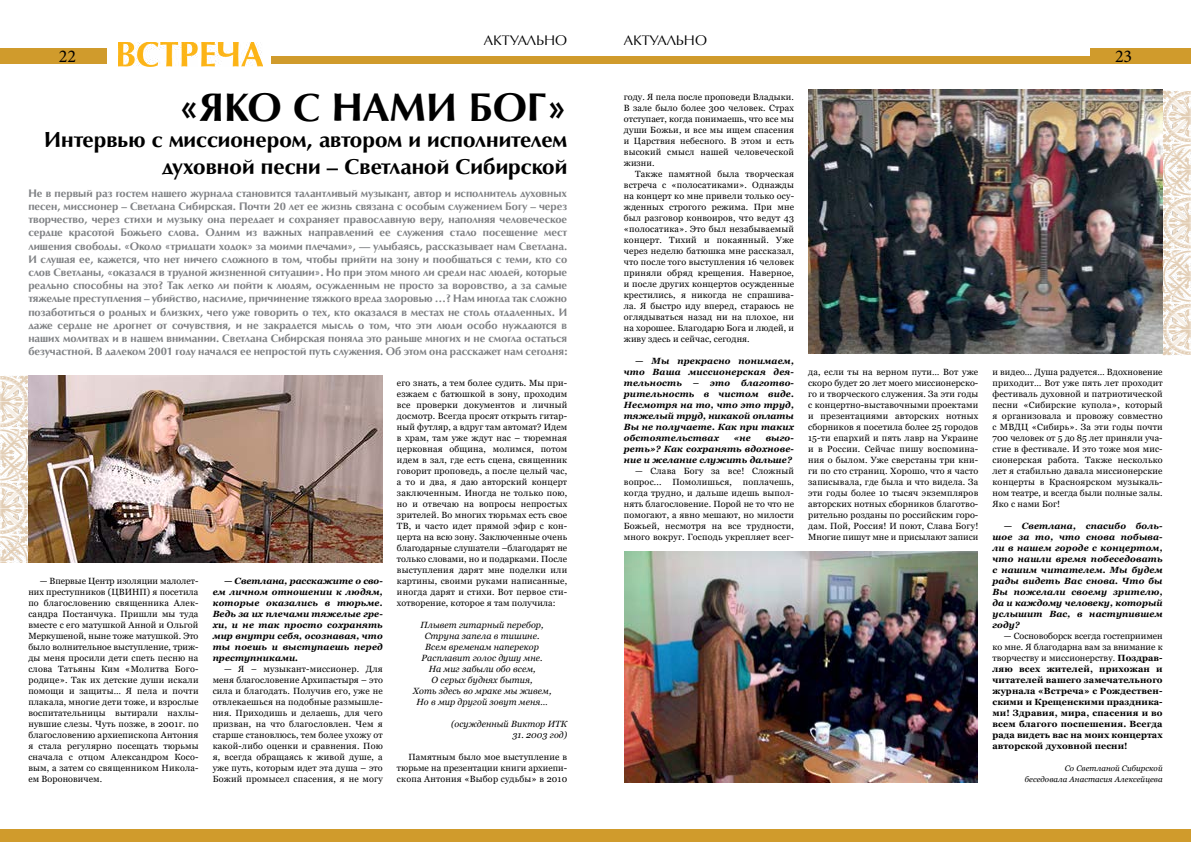
<style>
.page{position:relative;width:1191px;height:842px;background:#fff}
.page>*{position:absolute;margin:0;border:0;box-sizing:border-box;transform-origin:0 0}
.t1{font:700 40px "AG Opus High Resolution";color:#000}
.t2{font:700 22px/26.4px "AG Opus High Resolution";color:#000;text-align:right}
.t3{font:18px "Minion Pro";color:#000}
.t4{font:14px "AG Opus High Resolution";color:#000}
.t5{font:700 11px/13.2px "AG Opus High Resolution";color:#808285;text-align:justify}
.t6{font:9px/11px "Georgia";letter-spacing:.02em;color:#000;text-align:justify}
.t7{font:italic 700 9px/11px "Georgia";letter-spacing:.02em;color:#000;text-align:justify}
.t8{font:700 9px/11px "Georgia";letter-spacing:.005em;color:#000;text-align:justify}
.t9{font:italic 9px/11px "Georgia";letter-spacing:.01em;color:#000;text-align:center}
.t10{font:italic 8px/11px "Georgia";letter-spacing:.01em;color:#000;text-align:right}
.s1{font-weight:400}
</style>
<div class="page">
<div style="left:0;top:48px;width:106px;height:16px;background:#d09b2c"></div>
<div style="left:1090px;top:48px;width:101px;height:16px;background:#d09b2c"></div>
<div style="left:271px;top:56px;width:324px;height:8px;background:#d09b2c"></div>
<div style="left:595px;top:56px;width:596px;height:8px;background:#d09b2c"></div>
<div style="left:0;top:829px;width:1191px;height:13px;background:#d09b2c"></div>
<img style="left:118px;top:42px;width:145px;height:25px">
<img style="left:624px;top:551px;width:353px;height:231px">
<img style="left:808px;top:89px;width:354px;height:264px">
<img style="left:0;top:375px;width:382px;height:187px">
<img style="left:1162px;top:90px;width:29px;height:265px">
<h3 class="t4" style="left:484px;top:32px;width:85px">АКТУАЛЬНО</h3>
<h3 class="t4" style="left:624px;top:32px;width:85px">АКТУАЛЬНО</h3>
<h3 class="t3" style="left:59px;top:44px;width:19px">22</h3>
<h3 class="t3" style="left:1115px;top:44px;width:19px">23</h3>
<h1 class="t1" style="left:178px;top:84px;width:390px">«ЯКО С НАМИ БОГ»</h1>
<h2 class="t2" style="left:44px;top:127px;width:524px">Интервью с миссионером, автором и исполнителем духовной песни – Светланой Сибирской</h2>
<p class="t5" style="left:28px;top:187px;width:540px">Не в первый раз гостем нашего журнала становится талантливый музыкант, автор и исполнитель духовных песен, миссионер – Светлана Сибирская. Почти 20 лет ее жизнь связана с особым служением Богу – через творчество, через стихи и музыку она передает и сохраняет православную веру, наполняя человеческое сердце красотой Божьего слова. Одним из важных направлений ее служения стало посещение мест лишения свободы. «Около «тридцати ходок» за моими плечами», — улыбаясь, рассказывает нам Светлана.<br>И слушая ее, кажется, что нет ничего сложного в том, чтобы прийти на зону и пообщаться с теми, кто со слов Светланы, «оказался в трудной жизненной ситуации». Но при этом много ли среди нас людей, которые реально способны на это? Так легко ли пойти к людям, осужденным не просто за воровство, а за самые тяжелые преступления – убийство, насилие, причинение тяжкого вреда здоровью …? Нам иногда так сложно позаботиться о родных и близких, чего уже говорить о тех, кто оказался в местах не столь отдаленных. И даже сердце не дрогнет от сочувствия, и не закрадется мысль о том, что эти люди особо нуждаются в наших молитвах и в нашем внимании. Светлана Сибирская поняла это раньше многих и не смогла остаться безучастной. В далеком 2001 году начался ее непростой путь служения. Об этом она расскажет нам сегодня:</p>
<p class="t6" style="left:624px;top:91px;width:172px">году. Я пела после проповеди Владыки.<br>В зале было более 300 человек. Страх отступает, когда понимаешь, что все мы души Божьи, и все мы ищем спасения и Царствия небесного. В этом и есть высокий смысл нашей человеческой жизни.</p>
<p class="t6" style="left:624px;top:168px;width:172px;text-indent:11px">Также памятной была творческая встреча с «полосатиками». Однажды на концерт ко мне привели только осу&shy;жденных строгого режима. При мне был разговор конвоиров, что ведут 43 «полосатика». Это был незабываемый концерт. Тихий и покаянный. Уже через неделю батюшка мне рассказал, что после того выступления 16 человек приняли обряд крещения. Наверное, и после других концертов осужденные крестились, я никогда не спрашива&shy;ла. Я быстро иду вперед, стараюсь не оглядываться назад ни на плохое, ни на хорошее. Благодарю Бога и людей, и живу здесь и сейчас, сегодня.</p>
<p class="t7" style="left:624px;top:355px;width:172px;text-indent:11px">— Мы прекрасно понимаем, что Ваша миссионерская дея&shy;тельность – это благотво&shy;рительность в чистом виде.<br>Несмотря на то, что это труд, тяжелый труд, никакой оплаты Вы не получаете. Как при таких обстоятельствах</p>
<p class="t6" style="left:808px;top:367px;width:172px">да, если ты на верном пути… Вот уже скоро будет 20 лет моего миссионерско&shy;го и творческого служения. За эти годы с концертно-выставочными проектами и презентациями авторских нотных сборников я посетила более 25 городов 15-ти епархий и пять лавр на Украине и в России. Сейчас пишу воспомина&shy;ния о былом. Уже сверстаны три кни&shy;ги по сто страниц. Хорошо, что я часто записывала, где была и что видела. За эти годы более 10 тысяч экземпляров авторских нотных сборников благотво&shy;рительно розданы по российским горо&shy;дам. Пой, Россия! И поют, Слава Богу!<br>Многие пишут мне и присылают записи</p>
<p class="t6" style="left:992px;top:367px;width:172px">и видео… Душа радуется… Вдохновение приходит… Вот уже пять лет проходит фестиваль духовной и патриотической песни «Сибирские купола», который я организовала и провожу совместно с МВДЦ «Сибирь». За эти годы почти 700 человек от 5 до 85 лет приняли уча&shy;стие в фестивале. И это тоже моя мис&shy;сионерская работа. Также несколько лет я стабильно давала миссионерские концерты в Красноярском музыкаль&shy;ном театре, и всегда были полные залы.<br>Яко с нами Бог!</p>
<p class="t6" style="left:397px;top:378px;width:172px">его знать, а тем более судить. Мы при&shy;езжаем с батюшкой в зону, проходим все проверки документов и личный досмотр. Всегда просят открыть гитар&shy;ный футляр, а вдруг там автомат? Идем в храм, там уже ждут нас – тюремная церковная община, молимся, потом идем в зал, где есть сцена, священник говорит проповедь, а после целый час, а то и два, я даю авторский концерт заключенным. Иногда не только пою, но и отвечаю на вопросы непростых зрителей. Во многих тюрьмах есть свое ТВ, и часто идет прямой эфир с кон&shy;церта на всю зону. Заключенные очень благодарные слушатели –благодарят не только словами, но и подарками. После выступления дарят мне поделки или картины, своими руками написанные, иногда дарят и стихи. Вот первое сти&shy;хотворение, которое я там получила:</p>
<p class="t9" style="left:413px;top:619px;width:140px">Плывет гитарный перебор,<br>Струна запела в тишине.<br>Всем временам наперекор<br>Расплавит голос душу мне.<br>На миг забыли обо всем,<br>О серых буднях бытия,<br>Хоть здесь во мраке мы живем,<br>Но в мир другой зовут меня…</p>
<p class="t9" style="left:451px;top:718px;width:118px">(осужденный Виктор ИТК</p>
<p class="t9" style="left:512px;top:729px;width:56px">31. 2003 год)</p>
<p class="t6" style="left:397px;top:751px;width:172px;text-indent:11px">Памятным было мое выступление в тюрьме на презентации книги архиепи&shy;скопа Антония «Выбор судьбы» в 2010</p>
<p class="t7" style="left:624px;top:432px;width:172px;text-indent:142px">выго&shy;реть»? Как сохранять вдохнове&shy;ние и желание служить дальше?</p>
<p class="t6" style="left:624px;top:465px;width:172px;text-indent:11px">— Слава Богу за все! Сложный вопрос... Помолишься, поплачешь, когда трудно, и дальше идешь выпол&shy;нять благословение. Порой не то что не помогают, а явно мешают, но милости Божьей, несмотря на все трудности, много вокруг. Господь укрепляет всег-</p>
<p class="t7" style="left:734px;top:432px;width:19px">«не</p>
<p class="t7" style="left:992px;top:520px;width:172px;text-indent:11px">— Светлана, спасибо боль&shy;шое за то, что снова побыва&shy;ли в нашем городе с концертом, что нашли время побеседовать с нашим читателем. Мы будем рады видеть Вас снова. Что бы Вы пожелали своему зрителю, да и каждому человеку, который услышит Вас, в наступившем году?</p>
<p class="t8" style="left:992px;top:630px;width:172px;text-indent:11px"><span class="s1">— Сосновоборск всегда гостеприимен ко мне. Я благодарна вам за внимание к творчеству и миссионерству.</span> Поздрав&shy;ляю всех жителей, прихожан и читателей вашего замечательного журнала «Встреча» с Рождествен&shy;скими и Крещенскими праздника&shy;ми! Здравия, мира, спасения и во всем благого поспешения. Всегда рада видеть вас на моих концертах авторской духовной песни!</p>
<p class="t10" style="left:1024px;top:763px;width:139px">Со Светланой Сибирской беседовала Анастасия Алексейцева</p>
<p class="t6" style="left:28px;top:576px;width:172px;text-indent:11px">— Впервые Центр изоляции малолет&shy;них преступников (ЦВИНП) я посетила по благословению священника Алек&shy;сандра Постанчука. Пришли мы туда вместе с его матушкой Анной и Ольгой Меркушеной, ныне тоже матушкой. Это было волнительное выступление, триж&shy;ды меня просили дети спеть песню на слова Татьяны Ким «Молитва Бого&shy;родице». Так их детские души искали помощи и защиты… Я пела и почти плакала, многие дети тоже, и взрослые воспитательницы вытирали нахлы&shy;нувшие слезы. Чуть позже, в 2001г. по благословению архиепископа Антония я стала регулярно посещать тюрьмы сначала с отцом Александром Косо&shy;вым, а затем со священником Никола&shy;ем Вороновичем.</p>
<p class="t7" style="left:213px;top:575px;width:172px;text-indent:11px">— Светлана, расскажите о сво&shy;ем личном отношении к людям, которые оказались в тюрьме.<br>Ведь за их плечами тяжелые гре&shy;хи, и не так просто сохранять мир внутри себя, осознавая, что ты поешь и выступаешь перед преступниками.</p>
<p class="t6" style="left:213px;top:664px;width:172px;text-indent:11px">— Я – музыкант-миссионер. Для меня благословение Архипастыря – это сила и благодать. Получив его, уже не отвлекаешься на подобные размышле&shy;ния. Приходишь и делаешь, для чего призван, на что благословлен. Чем я старше становлюсь, тем более ухожу от какой-либо оценки и сравнения. Пою я, всегда обращаясь к живой душе, а уже путь, которым идет эта душа – это Божий промысел спасения, я не могу</p>
</div>
